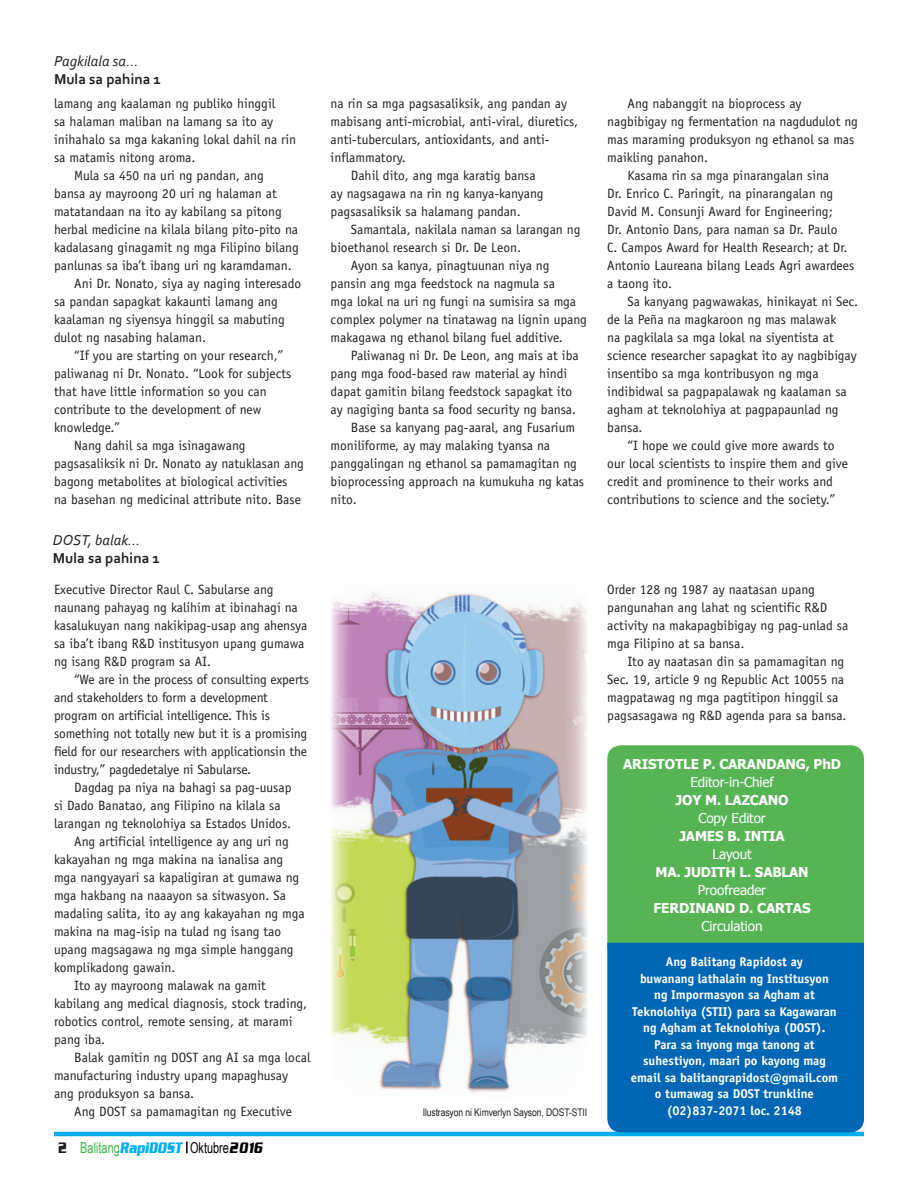
<style>
.page{position:relative;width:918px;height:1188px;background:#fff}
.page>*{position:absolute;margin:0;border:0;box-sizing:border-box;transform-origin:0 0}
.t1{font:15px "Arial Narrow";color:#3ab54a;scale:.89 1}
.t2{font:italic 15px "Corbel";color:#231f20}
.t3{font:700 15px "Corbel";color:#231f20}
.Rapidost_BODYTEXT{font:13.5px/18px "Officina Sans";color:#231f20}
.t4{font:700 13.5px "Tahoma";letter-spacing:-.01em;color:#fff}
.t5{font:13.5px "Tahoma";letter-spacing:-.01em;color:#fff}
.t6{font:700 12.75px/16.5px "Officina Sans";color:#fff;text-align:center}
.Rapidost_CREDITS{font:10.5px "Arial Narrow";letter-spacing:-.01em;color:#231f20}
.s1{font-family:"Julius";font-weight:900;font-stretch:condensed;color:#231f20}
.s2{font-family:"Julius";font-weight:900;font-stretch:condensed;color:#00aeef}
.s3{color:#000}
.s4{font-family:"Julius";font-weight:900;font-stretch:condensed;color:#000}
</style>
<div class="page">
<hr style="left:54px;top:1132px;width:810px;height:4px;background:#00aeef">
<svg style="left:186px;top:1142px;width:2px;height:11px"></svg>
<div style="left:607px;top:745px;width:257px;height:198px;background:#56b455"></div>
<div style="left:607px;top:943px;width:257px;height:189px;background:#0167b4"></div>
<img style="left:331px;top:592px;width:256px;height:501px">
<p class="t2" style="left:54px;top:51px;width:86px">Pagkilala sa...</p>
<p class="t3" style="left:54px;top:69px;width:109px">Mula sa pahina 1</p>
<p class="Rapidost_BODYTEXT" style="left:54px;top:94px;width:244px">lamang ang kaalaman ng publiko hinggil<br>sa halaman maliban na lamang sa ito ay inihahalo sa mga kakaning lokal dahil na rin sa matamis nitong aroma.</p>
<p class="Rapidost_BODYTEXT" style="left:54px;top:166px;width:246px;text-indent:20px">Mula sa 450 na uri ng pandan, ang<br>bansa ay mayroong 20 uri ng halaman at matatandaan na ito ay kabilang sa pitong herbal medicine na kilala bilang pito-pito na kadalasang ginagamit ng mga Filipino bilang panlunas sa iba’t ibang uri ng karamdaman.</p>
<p class="Rapidost_BODYTEXT" style="left:54px;top:274px;width:249px;text-indent:20px">Ani Dr. Nonato, siya ay naging interesado sa pandan sapagkat kakaunti lamang ang kaalaman ng siyensya hinggil sa mabuting dulot ng nasabing halaman.</p>
<p class="Rapidost_BODYTEXT" style="left:54px;top:346px;width:239px;text-indent:20px">“If you are starting on your research,” paliwanag ni Dr. Nonato. “Look for subjects that have little information so you can contribute to the development of new knowledge.”</p>
<p class="Rapidost_BODYTEXT" style="left:54px;top:436px;width:252px;text-indent:20px">Nang dahil sa mga isinagawang pagsasaliksik ni Dr. Nonato ay natuklasan ang bagong metabolites at biological activities<br>na basehan ng medicinal attribute nito. Base</p>
<p class="t2" style="left:53px;top:530px;width:89px">DOST, balak...</p>
<p class="t3" style="left:53px;top:548px;width:109px">Mula sa pahina 1</p>
<p class="Rapidost_BODYTEXT" style="left:54px;top:580px;width:255px">Executive Director Raul C. Sabularse ang naunang pahayag ng kalihim at ibinahagi na kasalukuyan nang nakikipag-usap ang ahensya sa iba’t ibang R&amp;D institusyon upang gumawa ng isang R&amp;D program sa AI.</p>
<p class="Rapidost_BODYTEXT" style="left:54px;top:670px;width:257px;text-indent:20px">“We are in the process of consulting experts and stakeholders to form a development program on artificial intelligence. This is something not totally new but it is a promising field for our researchers with applicationsin the industry,” pagdedetalye ni Sabularse.</p>
<p class="Rapidost_BODYTEXT" style="left:54px;top:778px;width:239px;text-indent:20px">Dagdag pa niya na bahagi sa pag-uusap si Dado Banatao, ang Filipino na kilala sa larangan ng teknolohiya sa Estados Unidos.</p>
<p class="Rapidost_BODYTEXT" style="left:54px;top:832px;width:252px;text-indent:20px">Ang artificial intelligence ay ang uri ng kakayahan ng mga makina na ianalisa ang mga nangyayari sa kapaligiran at gumawa ng mga hakbang na naaayon sa sitwasyon. Sa madaling salita, ito ay ang kakayahan ng mga makina na mag-isip na tulad ng isang tao upang magsagawa ng mga simple hanggang komplikadong gawain.</p>
<p class="Rapidost_BODYTEXT" style="left:54px;top:976px;width:255px;text-indent:20px">Ito ay mayroong malawak na gamit kabilang ang medical diagnosis, stock trading, robotics control, remote sensing, at marami pang iba.</p>
<p class="Rapidost_BODYTEXT" style="left:54px;top:1048px;width:258px;text-indent:20px">Balak gamitin ng DOST ang AI sa mga local manufacturing industry upang mapaghusay ang produksyon sa bansa.</p>
<p class="Rapidost_BODYTEXT" style="left:74px;top:1102px;width:219px">Ang DOST sa pamamagitan ng Executive</p>
<p class="t1" style="left:58px;top:1137px;width:234px"><span class="s1">2</span> Balitang<span class="s2">RapiDOST</span> <span class="s3">Oktubre</span><span class="s4">2016</span></p>
<p class="Rapidost_BODYTEXT" style="left:331px;top:94px;width:249px">na rin sa mga pagsasaliksik, ang pandan ay mabisang anti-microbial, anti-viral, diuretics, anti-tuberculars, antioxidants, and anti&shy;inflammatory.</p>
<p class="Rapidost_BODYTEXT" style="left:331px;top:166px;width:215px;text-indent:20px">Dahil dito, ang mga karatig bansa ay nagsagawa na rin ng kanya-kanyang pagsasaliksik sa halamang pandan.</p>
<p class="Rapidost_BODYTEXT" style="left:331px;top:220px;width:251px;text-indent:20px">Samantala, nakilala naman sa larangan ng bioethanol research si Dr. De Leon.</p>
<p class="Rapidost_BODYTEXT" style="left:331px;top:256px;width:258px;text-indent:20px">Ayon sa kanya, pinagtuunan niya ng pansin ang mga feedstock na nagmula sa<br>mga lokal na uri ng fungi na sumisira sa mga complex polymer na tinatawag na lignin upang makagawa ng ethanol bilang fuel additive.</p>
<p class="Rapidost_BODYTEXT" style="left:331px;top:346px;width:250px;text-indent:20px">Paliwanag ni Dr. De Leon, ang mais at iba pang mga food-based raw material ay hindi dapat gamitin bilang feedstock sapagkat ito ay nagiging banta sa food security ng bansa.</p>
<p class="Rapidost_BODYTEXT" style="left:331px;top:418px;width:255px;text-indent:20px">Base sa kanyang pag-aaral, ang Fusarium moniliforme, ay may malaking tyansa na panggalingan ng ethanol sa pamamagitan ng bioprocessing approach na kumukuha ng katas nito.</p>
<p class="Rapidost_CREDITS" style="left:423px;top:1105px;width:166px">Ilustrasyon ni Kimverlyn Sayson, DOST-STII</p>
<p class="Rapidost_BODYTEXT" style="left:607px;top:94px;width:252px;text-indent:20px">Ang nabanggit na bioprocess ay nagbibigay ng fermentation na nagdudulot ng mas maraming produksyon ng ethanol sa mas maikling panahon.</p>
<p class="Rapidost_BODYTEXT" style="left:607px;top:166px;width:249px;text-indent:20px">Kasama rin sa mga pinarangalan sina<br>Dr. Enrico C. Paringit, na pinarangalan ng David M. Consunji Award for Engineering;<br>Dr. Antonio Dans, para naman sa Dr. Paulo<br>C. Campos Award for Health Research; at Dr.<br>Antonio Laureana bilang Leads Agri awardees a taong ito.</p>
<p class="Rapidost_BODYTEXT" style="left:607px;top:292px;width:252px;text-indent:20px">Sa kanyang pagwawakas, hinikayat ni Sec. de la Peña na magkaroon ng mas malawak<br>na pagkilala sa mga lokal na siyentista at science researcher sapagkat ito ay nagbibigay insentibo sa mga kontribusyon ng mga indibidwal sa pagpapalawak ng kaalaman sa agham at teknolohiya at pagpapaunlad ng bansa.</p>
<p class="Rapidost_BODYTEXT" style="left:607px;top:436px;width:242px;text-indent:20px">“I hope we could give more awards to our local scientists to inspire them and give credit and prominence to their works and contributions to science and the society.”</p>
<p class="Rapidost_BODYTEXT" style="left:607px;top:580px;width:243px">Order 128 ng 1987 ay naatasan upang pangunahan ang lahat ng scientific R&amp;D activity na makapagbibigay ng pag-unlad sa mga Filipino at sa bansa.</p>
<p class="Rapidost_BODYTEXT" style="left:607px;top:652px;width:241px;text-indent:20px">Ito ay naatasan din sa pamamagitan ng Sec. 19, article 9 ng Republic Act 10055 na magpatawag ng mga pagtitipon hinggil sa pagsasagawa ng R&amp;D agenda para sa bansa.</p>
<p class="t4" style="left:623px;top:754px;width:220px">ARISTOTLE P. CARANDANG, PhD</p>
<p class="t5" style="left:690px;top:773px;width:85px">Editor-in-Chief</p>
<p class="t4" style="left:676px;top:790px;width:115px">JOY M. LAZCANO</p>
<p class="t5" style="left:698px;top:809px;width:69px">Copy Editor</p>
<p class="t4" style="left:679px;top:826px;width:107px">JAMES B. INTIA</p>
<p class="t5" style="left:713px;top:845px;width:41px">Layout</p>
<p class="t4" style="left:655px;top:862px;width:155px">MA. JUDITH L. SABLAN</p>
<p class="t5" style="left:698px;top:881px;width:70px">Proofreader</p>
<p class="t4" style="left:654px;top:898px;width:158px">FERDINAND D. CARTAS</p>
<p class="t5" style="left:702px;top:917px;width:63px">Circulation</p>
<p class="t6" style="left:632px;top:954px;width:206px">Ang Balitang Rapidost ay<br>buwanang lathalain ng Institusyon ng Impormasyon sa Agham at<br>Teknolohiya (STII) para sa Kagawaran ng Agham at Teknolohiya (DOST).</p>
<p class="t6" style="left:631px;top:1036px;width:209px">Para sa inyong mga tanong at suhestiyon, maari po kayong mag email sa balitangrapidost@gmail.com o tumawag sa DOST trunkline (02)837-2071 loc. 2148</p>
</div>
